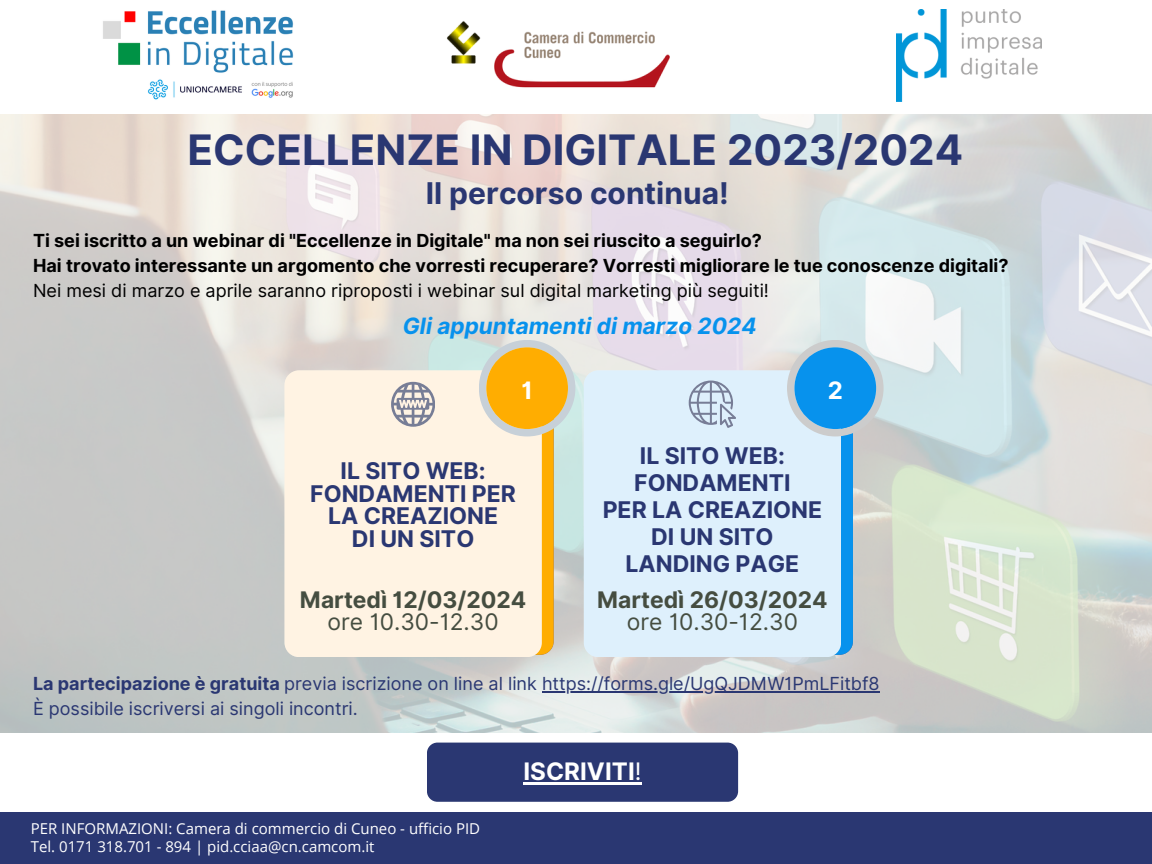
<style>
.page{position:relative;width:1152px;height:864px;background:#fff}
.page>*{position:absolute;margin:0;border:0;box-sizing:border-box;transform-origin:0 0}
.t1{font:700 42px "Inter";color:#2a3772}
.t2{font:700 30px "Inter";color:#2a3772}
.t3{font:700 24.15px "Inter";color:#fff}
.t4{font:700 24px "Inter";color:#fff}
.t5{font:700 22.95px/27px "Inter";color:#2a3772;text-align:center}
.t6{font:700 22.8px/22.5px "Inter";color:#454d40;text-align:center}
.t7{font:italic 700 22.5px "Inter";color:#0792ed}
.t8{font:700 18px "Inter";color:#000}
.t9{font:18px "Inter";color:#2a3772}
.t10{font:18px "Inter";color:#000}
.t11{font:15px "Open Sans";color:#fff}
.s1{font-weight:400}
.s2{font-weight:700}
</style>
<div class="page">
<img style="left:1px;top:115px;width:1151px;height:618px">
<div style="left:357px;top:373px;width:196px;height:282px;background:#ffad01;border-radius:14px"></div>
<div style="left:657px;top:373px;width:196px;height:282px;background:#0792ed;border-radius:14px"></div>
<div style="left:284px;top:370px;width:258px;height:287px;background:#fff3e3;border-radius:15px"></div>
<div style="left:584px;top:370px;width:257px;height:287px;background:#def0fc;border-radius:15px"></div>
<svg style="left:479px;top:340px;width:96px;height:96px;background:#d5dcd9"></svg>
<div style="left:486px;top:347px;width:82px;height:82px;background:#ffad01;border-radius:50%"></div>
<svg style="left:787px;top:340px;width:97px;height:96px"></svg>
<div style="left:794px;top:347px;width:82px;height:82px;background:#0792ed;border-radius:50%"></div>
<div style="left:0;top:812px;width:1152px;height:52px;background:#2a3772"></div>
<img style="left:447px;top:21px;width:223px;height:67px">
<div style="left:427px;top:743px;width:311px;height:59px;background:#2a3772;border-radius:11px"></div>
<img style="left:103px;top:10px;width:191px;height:90px">
<img style="left:897px;top:9px;width:145px;height:93px">
<svg style="left:391px;top:382px;width:44px;height:45px"></svg>
<svg style="left:689px;top:381px;width:47px;height:47px"></svg>
<hr style="left:542px;top:691px;width:338px;height:2px;background:#2a3772">
<hr style="left:523px;top:782px;width:112px;height:2px;background:#fff">
<svg style="left:635px;top:782px;width:7px;height:2px"></svg>
<p class="t1" style="left:188px;top:125px;width:777px">ECCELLENZE IN DIGITALE 2023/2024</p>
<h6 class="t2" style="left:426px;top:175px;width:305px">Il percorso continua!</h6>
<p class="t8" style="left:33px;top:230px;width:730px">Ti sei iscritto a un webinar di "Eccellenze in Digitale" ma non sei riuscito a seguirlo?</p>
<p class="t8" style="left:33px;top:255px;width:977px">Hai trovato interessante un argomento che vorresti recuperare? Vorresti migliorare le tue conoscenze digitali?</p>
<h3 class="t10" style="left:33px;top:279px;width:737px">Nei mesi di marzo e aprile saranno riproposti i webinar sul digital marketing più seguiti!</h3>
<p class="t7" style="left:403px;top:313px;width:355px">Gli appuntamenti di marzo 2024</p>
<p class="t4" style="left:521px;top:376px;width:13px">1</p>
<h2 class="t4" style="left:828px;top:376px;width:17px">2</h2>
<h1 class="t5" style="left:310px;top:460px;width:207px;line-height:22.5px">IL SITO WEB:<br>FONDAMENTI PER<br>LA CREAZIONE<br>DI UN SITO</h1>
<p class="t5" style="left:603px;top:443px;width:221px">IL SITO WEB:<br>FONDAMENTI<br>PER LA CREAZIONE<br>DI UN SITO<br>LANDING PAGE</p>
<p class="t6" style="left:300px;top:588px;width:228px">Martedì 12/03/2024 <span class="s1">ore 10.30-12.30</span></p>
<p class="t6" style="left:597px;top:588px;width:232px">Martedì 26/03/2024 <span class="s1">ore 10.30-12.30</span></p>
<h5 class="t9" style="left:33px;top:673px;width:848px"><span class="s2">La partecipazione è gratuita</span> previa iscrizione on line al link https://forms.gle/UgQJDMW1PmLFitbf8</h5>
<h4 class="t9" style="left:33px;top:698px;width:326px">È possibile iscriversi ai singoli incontri.</h4>
<p class="t11" style="left:31px;top:818px;width:451px">PER INFORMAZIONI: Camera di commercio di Cuneo - ufficio PID</p>
<h3 class="t11" style="left:31px;top:836px;width:345px">Tel. 0171 318.701 - 894 | pid.cciaa@cn.camcom.it</h3>
<h6 class="t3" style="left:523px;top:756px;width:120px">ISCRIVITI<span class="s1">!</span></h6>
</div>
